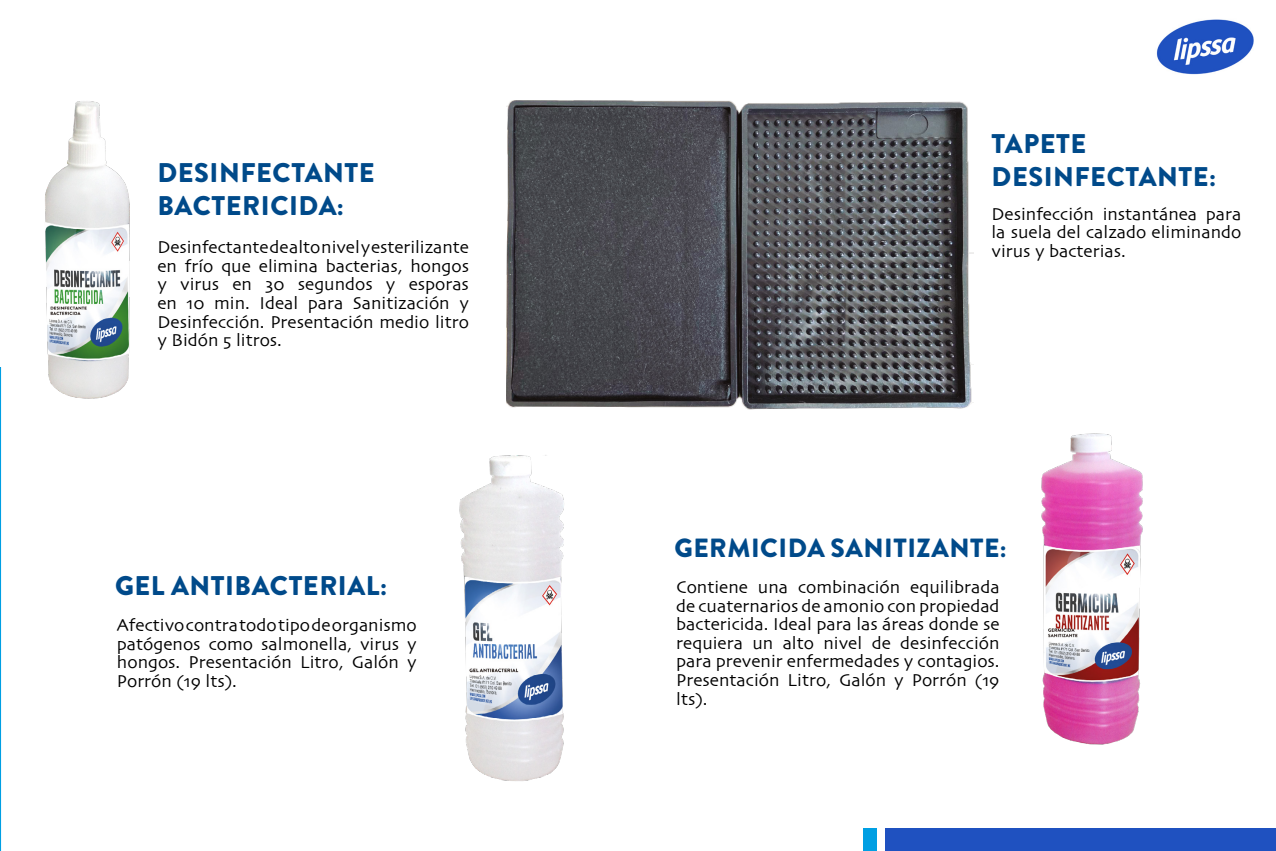
<style>
.page{position:relative;width:1276px;height:851px;background:#fff}
.page>*{position:absolute;margin:0;border:0;box-sizing:border-box;transform-origin:0 0}
.t1{font:900 27px/32.4px "Brandon Grotesque";letter-spacing:.02em;color:#004a8a}
.t2{font:900 26.25px "Brandon Grotesque";letter-spacing:.02em;color:#004a8a}
.t3{font:18px/18.6px "Skia Regular 1 1";color:#000;text-align:justify}
</style>
<div class="page">
<img style="left:1156px;top:19px;width:98px;height:56px">
<div style="left:885px;top:828px;width:391px;height:22px;background:#1f51c0"></div>
<div style="left:863px;top:828px;width:13px;height:22px;background:#009fe3"></div>
<img style="left:506px;top:100px;width:467px;height:310px">
<img style="left:45px;top:101px;width:85px;height:298px">
<img style="left:1041px;top:433px;width:102px;height:312px">
<img style="left:459px;top:455px;width:105px;height:326px">
<svg style="left:0;top:367px;width:1px;height:483px"></svg>
<h1 class="t1" style="left:158px;top:157px;width:219px">DESINFECTANTE<br>BACTERICIDA:</h1>
<p class="t3" style="left:157px;top:239px;width:313px">Desinfectante de alto nivel y esterilizante en frío que elimina bacterias, hongos y virus en 30 segundos y esporas en 10 min. Ideal para Sanitización y Desinfección. Presentación medio litro y Bidón 5 litros.</p>
<h1 class="t1" style="left:115px;top:570px;width:273px">GEL ANTIBACTERIAL:</h1>
<p class="t3" style="left:117px;top:616px;width:301px">Afectivo contra todo tipo de organismo patógenos como salmonella, virus y hongos. Presentación Litro, Galón y Porrón (19 lts).</p>
<h1 class="t1" style="left:991px;top:128px;width:226px">TAPETE<br>DESINFECTANTE:</h1>
<p class="t3" style="left:991px;top:205px;width:251px">Desinfección instantánea para la suela del calzado eliminando virus y bacterias.</p>
<h2 class="t2" style="left:674px;top:529px;width:334px">GERMICIDA SANITIZANTE:</h2>
<p class="t3" style="left:676px;top:578px;width:325px">Contiene una combinación equilibrada de cuaternarios de amonio con propiedad bactericida. Ideal para las áreas donde se requiera un alto nivel de desinfección para prevenir enfermedades y contagios.<br>Presentación Litro, Galón y Porrón (19 lts).</p>
</div>
